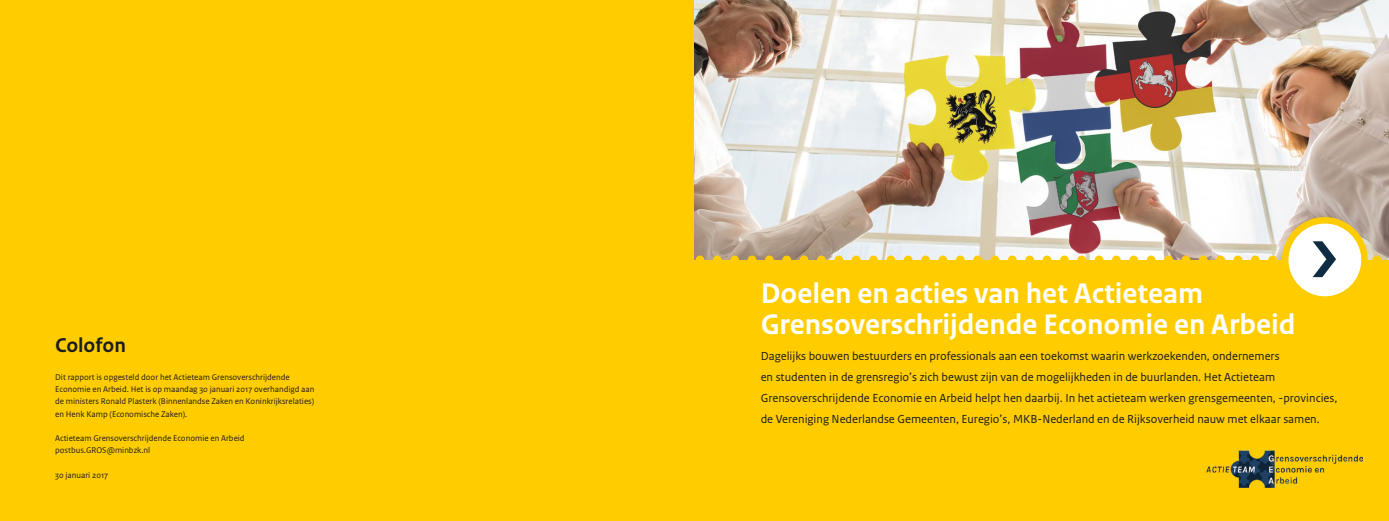
<style>
.page{position:relative;width:1389px;height:521px;background:#fc0}
.page>*{position:absolute;margin:0;border:0;box-sizing:border-box;transform-origin:0 0}
.t1{font:700 29.75px/30.6px "Rijksoverheid Sans Text";color:#fff}
.t2{font:700 21px "Rijksoverheid Sans Text";color:#1d1d1b}
.t3{font:12.25px/21px "Rijksoverheid Sans Text";color:#1d1d1b}
.t4{font:8.75px/12.2px "Rijksoverheid Sans Text";color:#1d1d1b}
.t5{font:8.75px "Rijksoverheid Sans Web Text";color:#1d1d1b}
</style>
<div class="page">
<img style="left:694px;top:0;width:695px;height:260px">
<img style="left:1206px;top:451px;width:156px;height:37px">
<svg style="left:1285px;top:220px;width:79px;height:79px;fill:#fff"></svg>
<div style="left:1282px;top:217px;width:86px;height:86px;border:6px solid #fc0;border-radius:50%"></div>
<svg style="left:696px;top:241px;width:693px;height:36px"></svg>
<h2 class="t2" style="left:55px;top:333px;width:72px">Colofon</h2>
<p class="t4" style="left:55px;top:371px;width:261px">Dit rapport is opgesteld door het Actieteam Grensoverschrijdende Economie en Arbeid. Het is op maandag 30 januari 2017 overhandigd aan de ministers Ronald Plasterk (Binnenlandse Zaken en Koninkrijksrelaties) en Henk Kamp (Economische Zaken).</p>
<p class="t4" style="left:55px;top:432px;width:191px">Actieteam Grensoverschrijdende Economie en Arbeid</p>
<p class="t5" style="left:55px;top:445px;width:97px">postbus.GROS@minbzk.nl</p>
<p class="t4" style="left:55px;top:469px;width:55px">30 januari 2017</p>
<h1 class="t1" style="left:761px;top:279px;width:536px">Doelen en acties van het Actieteam<br>Grensoverschrijdende Economie en Arbeid</h1>
<p class="t3" style="left:761px;top:346px;width:578px">Dagelijks bouwen bestuurders en professionals aan een toekomst waarin werkzoekenden, ondernemers<br>en studenten in de grensregio’s zich bewust zijn van de mogelijkheden in de buurlanden. Het Actieteam Grensoverschrijdende Economie en Arbeid helpt hen daarbij. In het actieteam werken grensgemeenten, -provincies, de Vereniging Nederlandse Gemeenten, Euregio’s, MKB-Nederland en de Rijksoverheid nauw met elkaar samen.</p>
</div>
